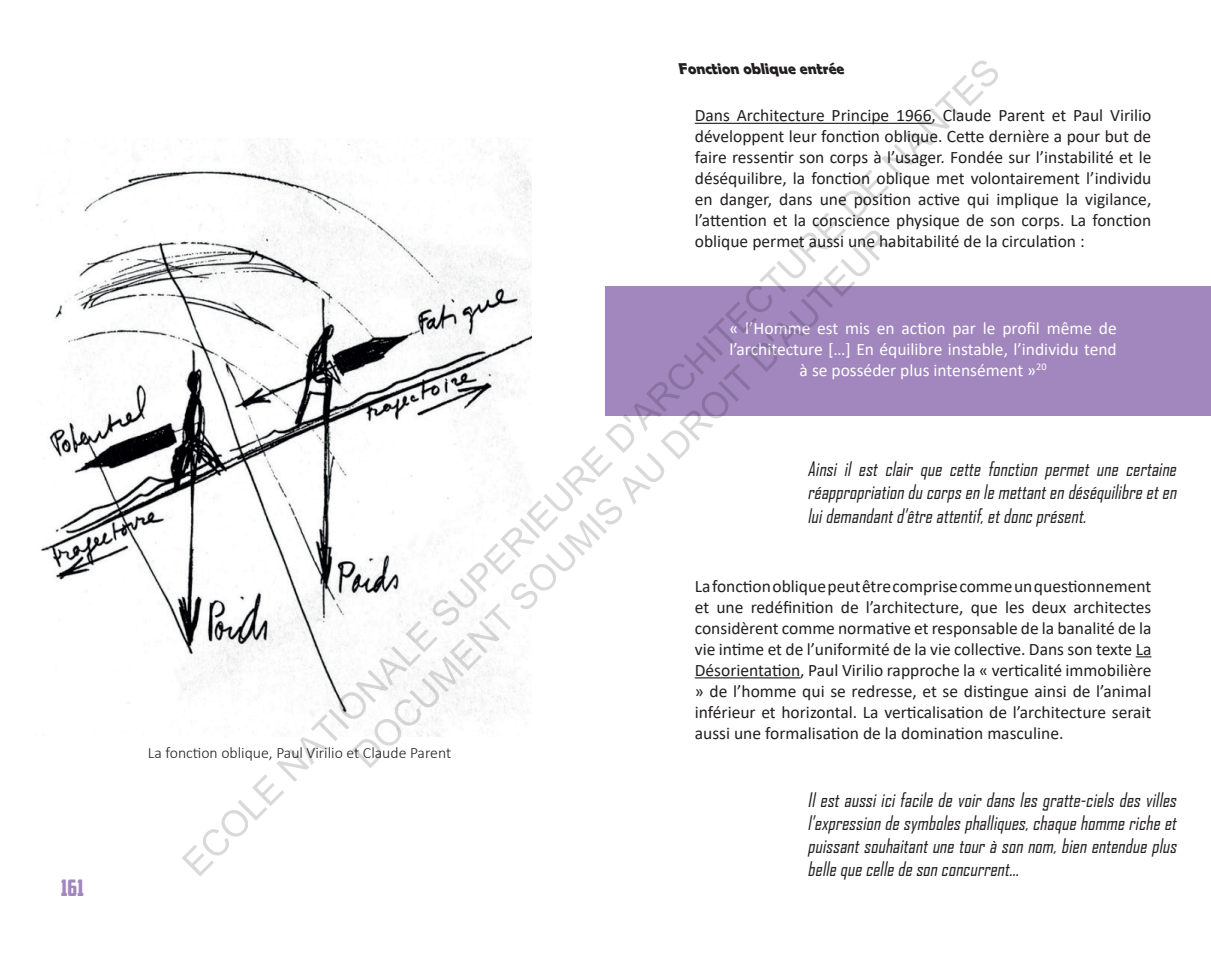
<style>
.page{position:relative;width:1211px;height:963px;background:#fff}
.page>*{position:absolute;margin:0;border:0;box-sizing:border-box;transform-origin:0 0}
.t1{font:36.57px/43.8px "Arial";color:rgb(0 0 0/.15);text-align:center}
.t2{font:22.75px "American Captain";color:#a187be}
.t3{font:italic 19.25px/23.1px "Agency FB";color:#231f20;text-align:justify}
.t4{font:17.5px/21px "Calibri";color:#231f20;text-align:justify}
.t5{font:17.5px/21px "Calibri";color:#fff;text-align:center}
.t6{font:300 15.75px "Calibri";color:#231f20}
.t7{font:italic 700 15.75px "Berlin Sans FB Demi";color:#231f20}
</style>
<div class="page">
<img style="left:36px;top:138px;width:495px;height:598px">
<hr style="left:694px;top:123px;width:237px;height:1px;background:#231f20">
<div style="left:605px;top:286px;width:605px;height:129px;background:#a187be"></div>
<svg style="left:1135px;top:656px;width:16px;height:1px"></svg>
<hr style="left:694px;top:677px;width:106px;height:1px;background:#231f20">
<h2 class="t2" style="left:61px;top:873px;width:24px">161</h2>
<h1 class="t1" style="left:173px;top:853px;width:1138px;rotate:-45deg">ECOLE NATIONALE SUPERIEURE D'ARCHITECTURE DE NANTES<br>DOCUMENT SOUMIS AU DROIT D'AUTEUR</h1>
<p class="t7" style="left:680px;top:60px;width:170px">Fonction oblique entrée</p>
<p class="t4" style="left:694px;top:105px;width:458px">Dans Architecture Principe 1966, Claude Parent et Paul Virilio développent leur fonction oblique. Cette dernière a pour but de faire ressentir son corps à l’usager. Fondée sur l’instabilité et le déséquilibre, la fonction oblique met volontairement l’individu en danger, dans une position active qui implique la vigilance, l’attention et la conscience physique de son corps. La fonction oblique permet aussi une habitabilité de la circulation :</p>
<p class="t5" style="left:729px;top:317px;width:389px">« l’Homme est mis en action par le profil même de l’architecture […] En équilibre instable, l’individu tend à se posséder plus intensément »<sup>20</sup></p>
<p class="t3" style="left:807px;top:457px;width:374px">Ainsi il est clair que cette fonction permet une certaine réappropriationducorpsenlemettantendéséquilibreeten luidemandantd’êtreattentif,etdoncprésent.</p>
<p class="t4" style="left:694px;top:575px;width:458px">La fonction oblique peut être comprise comme un questionnement et une redéfinition de l’architecture, que les deux architectes considèrent comme normative et responsable de la banalité de la vie intime et de l’uniformité de la vie collective. Dans son texte La Désorientation, Paul Virilio rapproche la « verticalité immobilière » de l’homme qui se redresse, et se distingue ainsi de l’animal inférieur et horizontal. La verticalisation de l’architecture serait aussi une formalisation de la domination masculine.</p>
<p class="t6" style="left:148px;top:742px;width:305px">La fonction oblique, Paul Virilio et Claude Parent</p>
<p class="t3" style="left:807px;top:787px;width:374px">Ilestaussiicifaciledevoirdanslesgratte-cielsdesvilles l’expressiondesymbolesphalliques,chaquehommericheet puissantsouhaitantunetouràsonnom,bienentendueplus bellequecelledesonconcurrent…</p>
</div>
